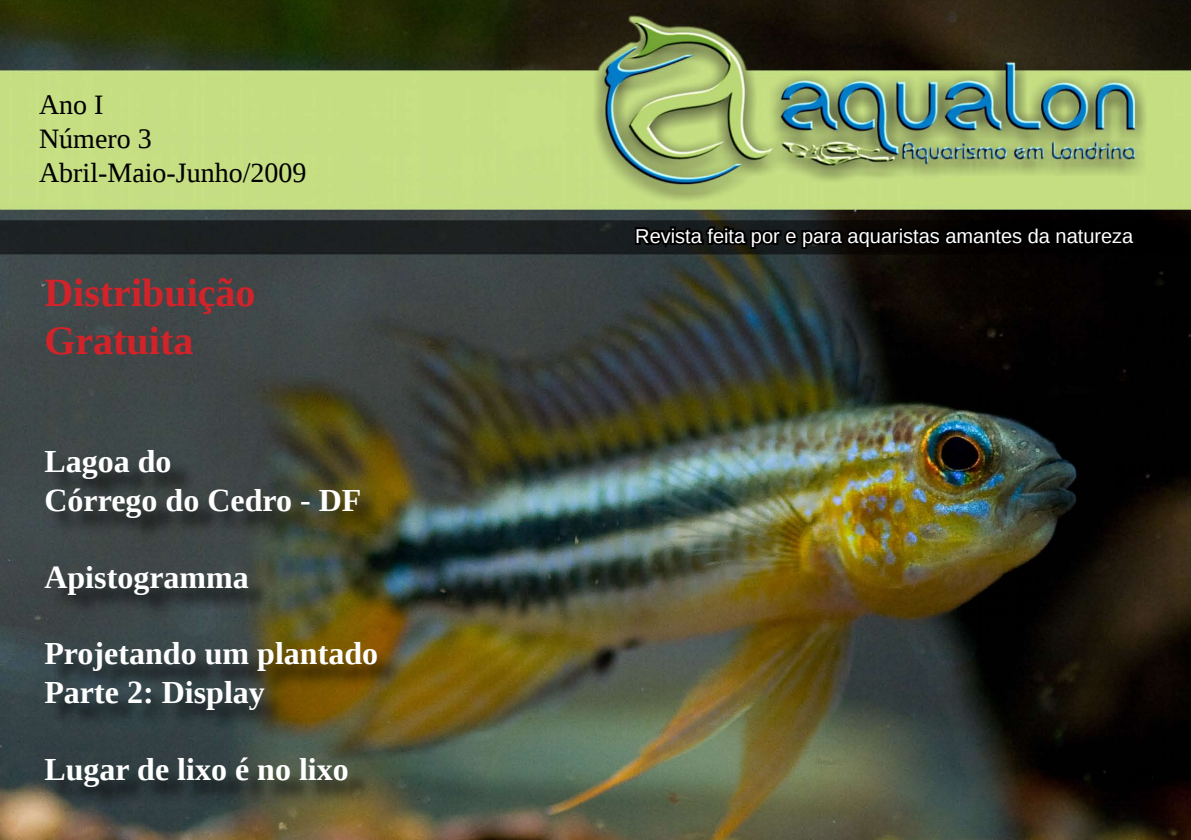
<style>
.page{position:relative;width:1191px;height:840px;background:#fff}
.page>*{position:absolute;margin:0;border:0;box-sizing:border-box;transform-origin:0 0}
.t1{font:700 40px/48px "Liberation Serif";color:#d2232a}
.t2{font:700 32px/38.4px "Liberation Serif";color:#fff}
.t3{font:28px/33.6px "Liberation Serif";color:#000}
.t4{font:20px "Liberation Sans";color:#fff}
</style>
<div class="page">
<img style="left:0;top:0;width:1191px;height:839px">
<svg style="left:633px;top:222px;width:504px;height:43px;background:#0c0c0b"></svg>
<div style="left:47px;top:452px;width:617px;height:387px;background:#000;opacity:.75"></div>
<p class="t3" style="left:39px;top:88px;width:269px">Ano I<br>Número 3<br>Abril-Maio-Junho/2009</p>
<p class="t1" style="left:44px;top:268px;width:213px">Distribuição<br>Gratuita</p>
<p class="t2" style="left:44px;top:441px;width:318px">Lagoa do<br>Córrego do Cedro - DF</p>
<p class="t2" style="left:44px;top:556px;width:206px">Apistogramma</p>
<p class="t2" style="left:44px;top:633px;width:335px">Projetando um plantado<br>Parte 2: Display</p>
<p class="t2" style="left:44px;top:748px;width:306px">Lugar de lixo é no lixo</p>
<p class="t4" style="left:635px;top:224px;width:500px">Revista feita por e para aquaristas amantes da natureza</p>
</div>
